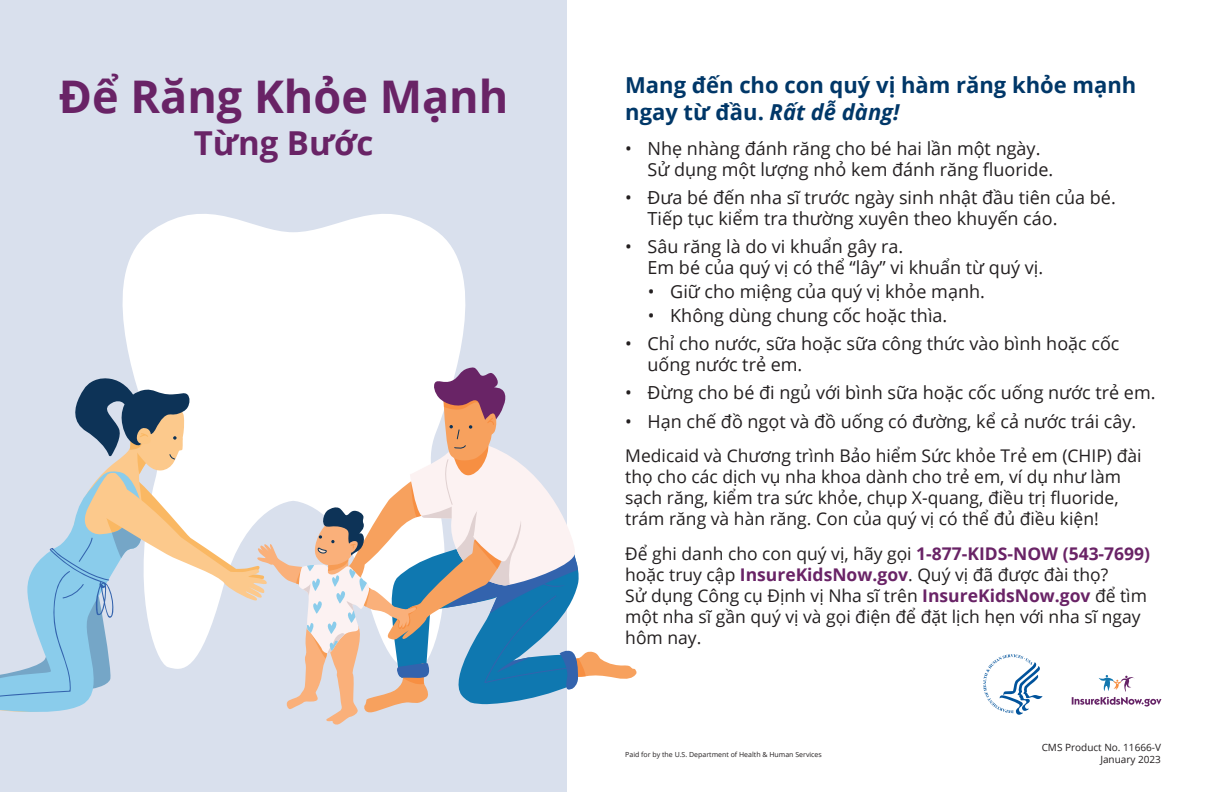
<style>
.page{position:relative;width:1224px;height:792px;background:#fff}
.page>*{position:absolute;margin:0;border:0;box-sizing:border-box;transform-origin:0 0}
.Paid_for_text{font:700 45px "Open Sans";color:#692366}
.Paid_for_text-2{font:700 33px "Open Sans";color:#692366}
.t1{font:700 22px/27px "Open Sans";color:#003768}
.bullet{font:18px "Open Sans";color:#231f20}
.text{font:17.5px/21px "Open Sans";color:#231f20}
.t2{font:10px/12px "Open Sans";color:#231f20;text-align:right}
.t3{font:7px "Open Sans";color:#231f20}
.s1{font-style:italic}
.s2{font-weight:700;color:#692366}
</style>
<div class="page">
<div style="left:0;top:0;width:566px;height:792px;background:#d9e0ed"></div>
<svg style="left:122px;top:214px;width:344px;height:153px;background:#fbfcfd"></svg>
<svg style="left:0;top:367px;width:637px;height:359px"></svg>
<svg style="left:1072px;top:675px;width:89px;height:32px"></svg>
<svg style="left:983px;top:654px;width:60px;height:61px"></svg>
<p class="Paid_for_text" style="left:59px;top:65px;width:451px">Để Răng Khỏe Mạnh</p>
<p class="Paid_for_text-2" style="left:194px;top:120px;width:181px">Từng Bước</p>
<h1 class="t1" style="left:625px;top:71px;width:513px">Mang đến cho con quý vị hàm răng khỏe mạnh ngay từ đầu. <span class="s1">Rất dễ dàng!</span></h1>
<p class="bullet" style="left:648px;top:136px;width:394px">Nhẹ nhàng đánh răng cho bé hai lần một ngày.</p>
<p class="bullet" style="left:625px;top:136px;width:8px">•</p>
<p class="bullet" style="left:648px;top:157px;width:407px">Sử dụng một lượng nhỏ kem đánh răng fluoride.</p>
<p class="bullet" style="left:648px;top:185px;width:470px">Đưa bé đến nha sĩ trước ngày sinh nhật đầu tiên của bé.</p>
<p class="bullet" style="left:625px;top:185px;width:8px">•</p>
<p class="bullet" style="left:648px;top:206px;width:411px">Tiếp tục kiểm tra thường xuyên theo khuyến cáo.</p>
<p class="bullet" style="left:648px;top:234px;width:257px">Sâu răng là do vi khuẩn gây ra.</p>
<p class="bullet" style="left:625px;top:234px;width:8px">•</p>
<p class="bullet" style="left:648px;top:255px;width:397px">Em bé của quý vị có thể “lây” vi khuẩn từ quý vị.</p>
<p class="bullet" style="left:670px;top:279px;width:316px">Giữ cho miệng của quý vị khỏe mạnh.</p>
<p class="bullet" style="left:648px;top:279px;width:8px">•</p>
<p class="bullet" style="left:625px;top:331px;width:8px">•</p>
<p class="bullet" style="left:625px;top:381px;width:8px">•</p>
<p class="bullet" style="left:670px;top:303px;width:279px">Không dùng chung cốc hoặc thìa.</p>
<p class="bullet" style="left:648px;top:303px;width:8px">•</p>
<p class="bullet" style="left:648px;top:331px;width:473px">Chỉ cho nước, sữa hoặc sữa công thức vào bình hoặc cốc</p>
<p class="bullet" style="left:648px;top:352px;width:156px">uống nước trẻ em.</p>
<p class="bullet" style="left:648px;top:381px;width:510px">Đừng cho bé đi ngủ với bình sữa hoặc cốc uống nước trẻ em.</p>
<p class="bullet" style="left:648px;top:409px;width:490px">Hạn chế đồ ngọt và đồ uống có đường, kể cả nước trái cây.</p>
<p class="bullet" style="left:625px;top:409px;width:8px">•</p>
<p class="text" style="left:625px;top:445px;width:518px">Medicaid và Chương trình Bảo hiểm Sức khỏe Trẻ em (CHIP) đài thọ cho các dịch vụ nha khoa dành cho trẻ em, ví dụ như làm sạch răng, kiểm tra sức khỏe, chụp -X quang, điều trị fluoride, trám răng và hàn răng. Con của quý vị có thể đủ điều kiện!</p>
<p class="text" style="left:625px;top:542px;width:526px">Để ghi danh cho con quý vị, hãy gọi <span class="s2">1-877-KIDS-NOW )543-7699( </span>hoặc truy cập <span class="s2">InsureKidsNow.gov</span>. Quý vị đã được đài thọ?<br>Sử dụng Công cụ Định vị Nha sĩ trên <span class="s2">InsureKidsNow.gov</span> để tìm một nha sĩ gần quý vị và gọi điện để đặt lịch hẹn với nha sĩ ngay hôm nay.</p>
<p class="t3" style="left:625px;top:750px;width:198px">Paid for by the U .S. Department of Health &amp; Human Services</p>
<p class="t2" style="left:1042px;top:741px;width:121px">CMS Product No. 11666-V<br>January 2023</p>
</div>
